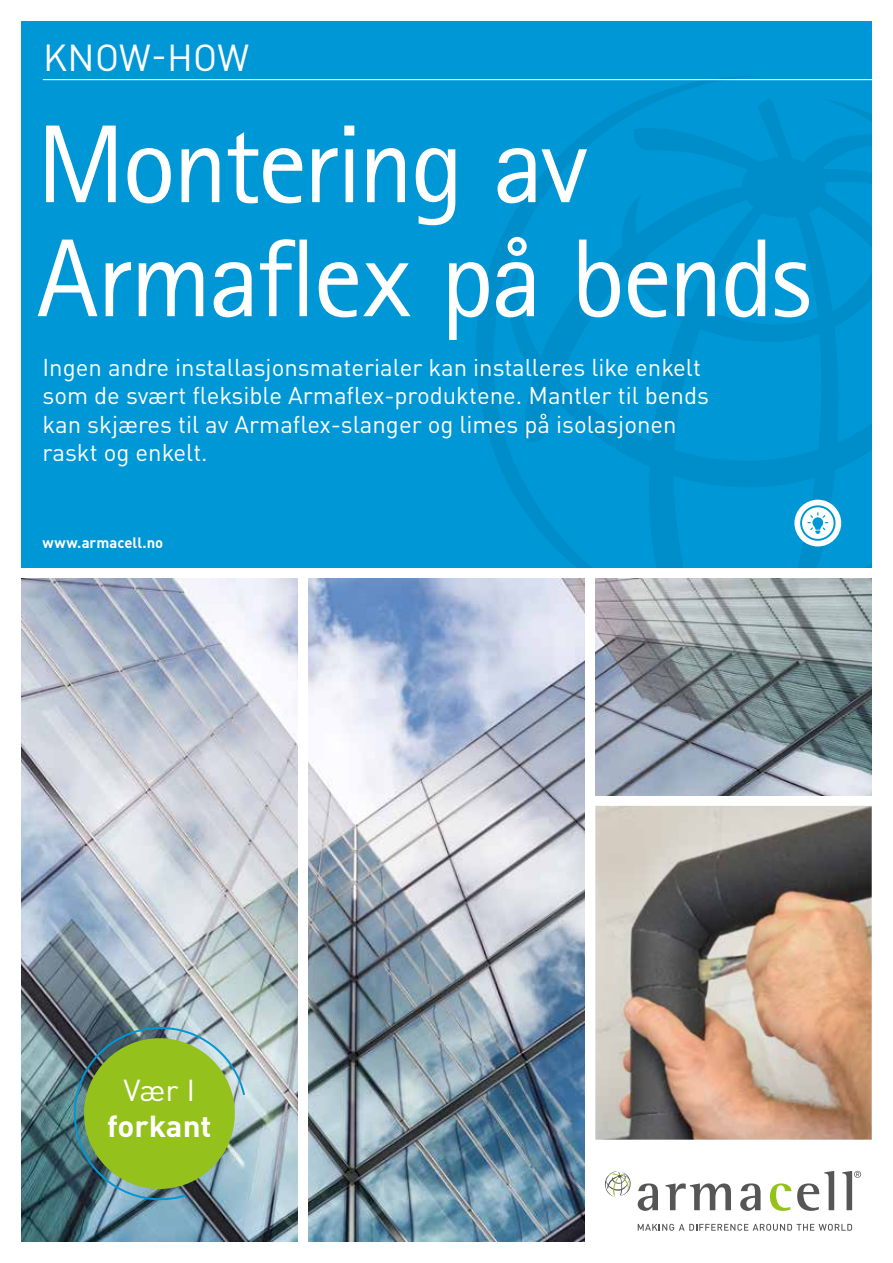
<style>
.page{position:relative;width:893px;height:1263px;background:#fff}
.page>*{position:absolute;margin:0;border:0;box-sizing:border-box;transform-origin:0 0}
.t1{font:111px/114px "Rotis Sans Serif Pro";letter-spacing:-.03em;color:#fff}
.t2{font:37.05px "DIN Pro";letter-spacing:.01em;color:#fff}
.t3{font:700 30px "DIN Pro";color:#fff;scale:1.04 1}
.t4{font:30px "DIN Pro";color:#fff;scale:1.04 1}
.t5{font:24px/28.5px "DIN Pro";color:#fff}
.t6{font:700 14.85px "DIN Pro";color:#fff}
</style>
<div class="page">
<img style="left:308px;top:578px;width:277px;height:664px">
<img style="left:21px;top:578px;width:277px;height:664px">
<div style="left:21px;top:21px;width:851px;height:547px;background:#0097d7"></div>
<svg style="left:474px;top:76px;width:290px;height:382px"></svg>
<svg style="left:497px;top:96px;width:375px;height:472px"></svg>
<hr style="left:43px;top:79px;width:850px;height:1px;background:#fff">
<svg style="left:638px;top:1183px;width:20px;height:28px"></svg>
<svg style="left:665px;top:1183px;width:66px;height:27px"></svg>
<svg style="left:740px;top:1183px;width:20px;height:28px"></svg>
<svg style="left:770px;top:1183px;width:21px;height:28px"></svg>
<svg style="left:797px;top:1171px;width:37px;height:40px"></svg>
<svg style="left:842px;top:1171px;width:19px;height:39px"></svg>
<svg style="left:605px;top:1171px;width:26px;height:26px"></svg>
<svg style="left:638px;top:1224px;width:214px;height:7px"></svg>
<img style="left:595px;top:578px;width:277px;height:217px">
<img style="left:70px;top:1023px;width:176px;height:179px">
<div style="left:794px;top:500px;width:47px;height:46px;background:#fff;border-radius:50%"></div>
<svg style="left:800px;top:505px;width:35px;height:36px"></svg>
<img style="left:595px;top:806px;width:277px;height:334px">
<h2 class="t2" style="left:43px;top:28px;width:208px">KNOW-HOW</h2>
<h1 class="t1" style="left:37px;top:109px;width:777px">Montering av<br>Armaflex på bends</h1>
<p class="t5" style="left:43px;top:350px;width:668px">Ingen andre installasjonsmaterialer kan installeres like enkelt som de svært fleksible Armaflex-produktene. Mantler til bends kan skjæres til av Armaflex-slanger og limes på isolasjonen raskt og enkelt.</p>
<p class="t6" style="left:43px;top:530px;width:122px">www.armacell.no</p>
<p class="t4" style="left:124px;top:1067px;width:71px">Vær I</p>
<p class="t3" style="left:107px;top:1101px;width:102px">forkant</p>
</div>
